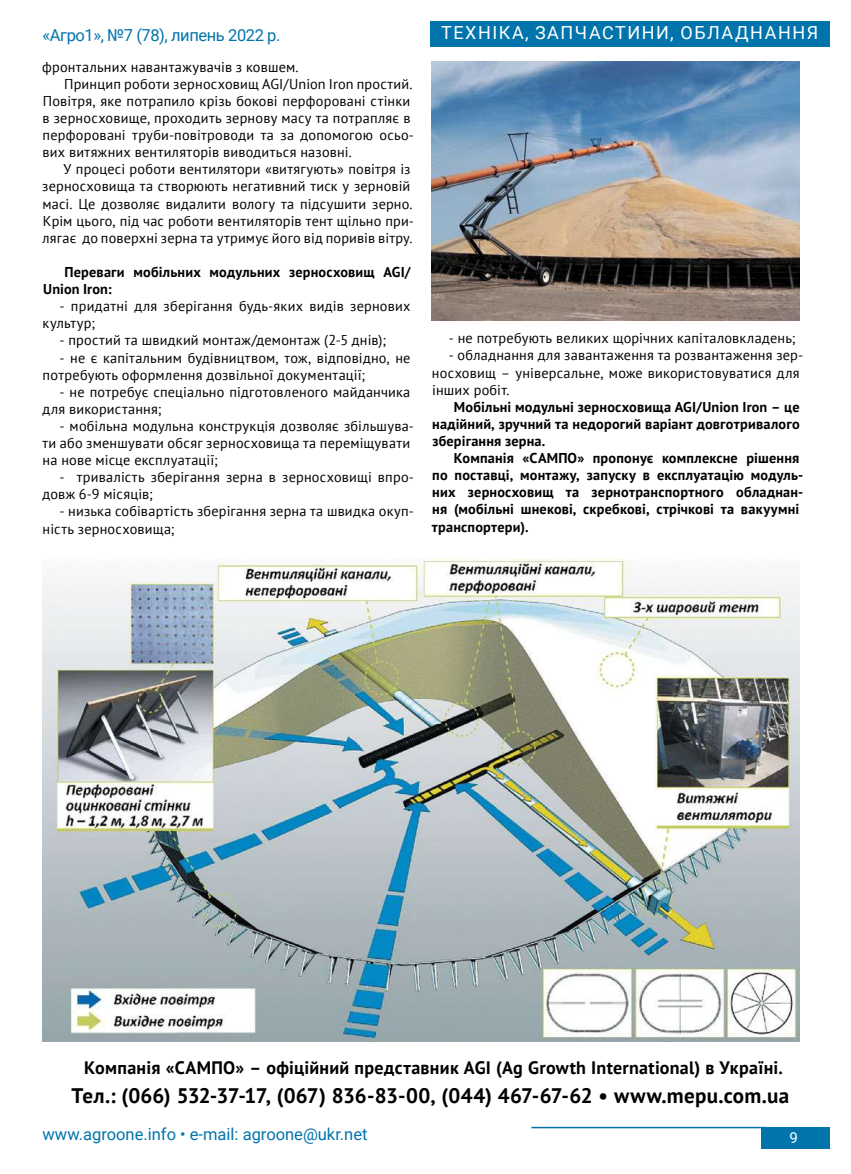
<style>
.page{position:relative;width:851px;height:1174px;background:#fff}
.page>*{position:absolute;margin:0;border:0;box-sizing:border-box;transform-origin:0 0}
.t1{font:700 21px "PT Sans";letter-spacing:.005em;color:#000}
.t2{font:700 18px "PT Sans";letter-spacing:.015em;color:#000}
.t3{font:18px "Roboto";letter-spacing:.085em;color:#fff}
.t4{font:16.5px "Roboto";color:#0074ab}
.t5{font:16.5px "Roboto";letter-spacing:-.025em;color:#0074ab}
.t6{font:15px "Roboto";color:#fff}
.t7{font:14.25px/17.1px "PT Sans";letter-spacing:.015em;color:#000}
.t8{font:700 14.25px/17.1px "PT Sans";letter-spacing:.01em;color:#000}
</style>
<div class="page">
<div style="left:761px;top:1127px;width:68px;height:21px;background:#0074ab"></div>
<hr style="left:531px;top:1126px;width:234px;height:2px;background:#0074ab">
<div style="left:429px;top:21px;width:400px;height:26px;background:#0074ab"></div>
<img style="left:43px;top:559px;width:756px;height:482px">
<img style="left:432px;top:62px;width:367px;height:259px">
<p class="t5" style="left:43px;top:23px;width:239px">«Агро1», №7 (78), липень 2022 р.</p>
<p class="t7" style="left:42px;top:58px;width:258px">фронтальних навантажувачів з ковшем.</p>
<p class="t7" style="left:64px;top:75px;width:350px">Принцип роботи зерносховищ AGI/Union Iron простий.</p>
<p class="t7" style="left:43px;top:92px;width:369px">Повітря, яке потрапило крізь бокові перфоровані стінки</p>
<p class="t7" style="left:43px;top:109px;width:369px">в зерносховище, проходить зернову масу та потрапляє в</p>
<p class="t7" style="left:43px;top:126px;width:373px">перфоровані труби-повітроводи та за допомогою осьо-</p>
<p class="t7" style="left:43px;top:143px;width:310px">вих витяжних вентиляторів виводиться назовні.</p>
<p class="t7" style="left:64px;top:160px;width:348px">У процесі роботи вентилятори «витягують» повітря із</p>
<p class="t7" style="left:42px;top:177px;width:369px">зерносховища та створюють негативний тиск у зерновій</p>
<p class="t7" style="left:43px;top:195px;width:371px">масі. Це дозволяє видалити вологу та підсушити зерно.</p>
<p class="t7" style="left:43px;top:212px;width:372px">Крім цього, під час роботи вентиляторів тент щільно при-</p>
<p class="t7" style="left:42px;top:229px;width:371px">лягає до поверхні зерна та утримує його від поривів вітру.</p>
<p class="t8" style="left:43px;top:263px;width:369px;text-indent:21px">Переваги мобільних модульних зерносховищ AGI/<br>Union Iron:</p>
<p class="t7" style="left:43px;top:297px;width:369px;text-indent:17px">- придатні для зберігання будь-яких видів зернових культур;</p>
<p class="t7" style="left:59px;top:331px;width:328px">- простий та швидкий монтаж/демонтаж (2-5 днів);</p>
<p class="t7" style="left:43px;top:348px;width:369px;text-indent:17px">- не є капітальним будівництвом, тож, відповідно, не потребують оформлення дозвільної документації;</p>
<p class="t7" style="left:43px;top:383px;width:369px;text-indent:17px">- не потребує спеціально підготовленого майданчика для використання;</p>
<p class="t7" style="left:42px;top:417px;width:373px;text-indent:17px">- мобільна модульна конструкція дозволяє збільшува&shy;ти або зменшувати обсяг зерносховища та переміщувати на нове місце експлуатації;</p>
<p class="t7" style="left:43px;top:468px;width:373px;text-indent:17px">- тривалість зберігання зерна в зерносховищі впро&shy;довж 6-9 місяців;</p>
<p class="t7" style="left:43px;top:502px;width:373px;text-indent:17px">- низька собівартість зберігання зерна та швидка окуп&shy;ність зерносховища;</p>
<p class="t3" style="left:441px;top:20px;width:323px">ТЕХНІКА, запчастин и, обладнанн</p>
<p class="t3" style="left:806px;top:20px;width:13px">я</p>
<p class="t7" style="left:448px;top:329px;width:348px">- не потребують великих щорічних капіталовкладень;</p>
<p class="t7" style="left:432px;top:346px;width:373px;text-indent:17px">- обладнання для завантаження та розвантаження зер&shy;носховищ – універсальне, може використовуватися для інших робіт.</p>
<p class="t8" style="left:432px;top:398px;width:369px;text-align:justify;text-indent:22px">Мобільні модульні зерносховища AGI/Union Iron – це надійний, зручний та недорогий варіант довготривалого зберігання зерна.</p>
<p class="t8" style="left:432px;top:449px;width:373px;text-indent:22px">Компанія «САМПО» пропонує комплексне рішення по поставці, монтажу, запуску в експлуатацію модуль&shy;них зерносховищ та зернотранспортного обладнан&shy;ня (мобільні шнекові, скребкові, стрічкові та вакуумні транспортери).</p>
<p class="t2" style="left:84px;top:1055px;width:700px">Компанія «САМПО» – офіційний представник AGI (Ag Growth International) в Україні.</p>
<h1 class="t1" style="left:72px;top:1081px;width:718px">Тел.: (066) 532-37-17, (067) 836-83-00, (044) 467-67-62 • www.mepu.com.ua</h1>
<p class="t4" style="left:43px;top:1122px;width:326px">www.agroone.info • e-mail: agroone@ukr.net</p>
<p class="t6" style="left:789px;top:1127px;width:10px">9</p>
</div>
